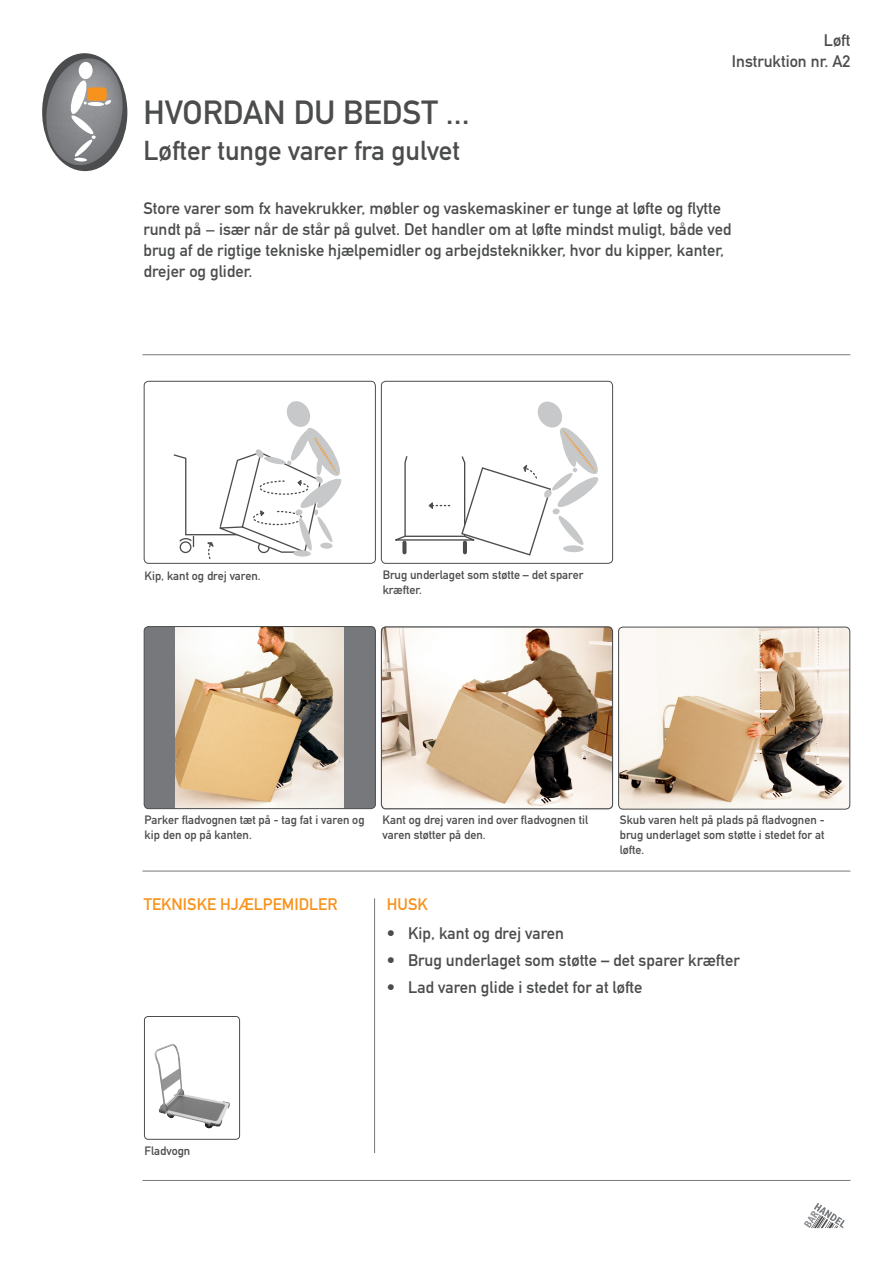
<style>
.page{position:relative;width:893px;height:1263px;background:#fff}
.page>*{position:absolute;margin:0;border:0;box-sizing:border-box;transform-origin:0 0}
.Hvordan_du{font:33px "DIN Mittelschrift";color:#4b4c4d}
.Underrubrik{font:27px "DIN Mittelschrift";color:#4b4c4d}
.Brød{font:16.5px/21px "DIN Mittelschrift";color:#4b4c4d}
.Bullits{font:16.5px "DIN Mittelschrift";color:#4b4c4d}
.Kategori_og_nr{font:16.5px "DIN Mittelschrift";color:#4b4c4d}
.Mellem_blue{font:16.5px "DIN Mittelschrift";color:#f7931d}
.Mellem_orange{font:16.5px "DIN Mittelschrift";color:#f7931d}
.Billedtekst{font:12px/15px "DIN Mittelschrift";color:#4b4c4d}
</style>
<div class="page">
<hr style="left:142px;top:354px;width:708px;height:1px;background:#76787b">
<hr style="left:142px;top:871px;width:708px;height:1px;background:#76787b">
<hr style="left:142px;top:1180px;width:708px;height:1px;background:#76787b">
<hr style="left:374px;top:898px;width:1px;height:255px;background:#76787b">
<svg style="left:804px;top:1203px;width:41px;height:25px"></svg>
<svg style="left:173px;top:401px;width:169px;height:158px"></svg>
<div style="left:144px;top:381px;width:232px;height:183px;border:1px solid #4b4c4d;border-radius:4px"></div>
<div style="left:144px;top:626px;width:231px;height:183px;background:#76787b;border-radius:4px"></div>
<img style="left:176px;top:628px;width:168px;height:179px">
<div style="left:144px;top:626px;width:232px;height:183px;border:1px solid #4b4c4d;border-radius:4px"></div>
<img style="left:619px;top:627px;width:231px;height:182px">
<div style="left:618px;top:627px;width:232px;height:182px;border:1px solid #4b4c4d;border-radius:4px"></div>
<svg style="left:395px;top:401px;width:204px;height:155px"></svg>
<div style="left:381px;top:381px;width:232px;height:183px;border:1px solid #4b4c4d;border-radius:4px"></div>
<svg style="left:381px;top:628px;width:232px;height:181px"></svg>
<div style="left:381px;top:626px;width:232px;height:183px;border:1px solid #4b4c4d;border-radius:4px"></div>
<img style="left:154px;top:1044px;width:76px;height:85px">
<div style="left:144px;top:1016px;width:96px;height:123px;border:1px solid #4b4c4d;border-radius:4px"></div>
<div style="left:42px;top:53px;width:86px;height:118px;border:10px solid #4b4c4d;border-radius:50%"></div>
<svg style="left:46px;top:58px;width:77px;height:107px"></svg>
<div style="left:87px;top:87px;width:20px;height:14px;background:#f7931d;border-radius:3px"></div>
<p class="Hvordan_du" style="left:144px;top:93px;width:328px">HVORDAN DU BEDST ...</p>
<p class="Underrubrik" style="left:144px;top:134px;width:318px">Løfter tunge varer fra gulvet</p>
<p class="Kategori_og_nr" style="left:824px;top:31px;width:28px">Løft</p>
<p class="Kategori_og_nr" style="left:732px;top:52px;width:120px">Instruktion nr. A2</p>
<p class="Brød" style="left:144px;top:198px;width:589px">Store varer som fx havekrukker, møbler og vaskemaskiner er tunge at løfte og flytte rundt på − især når de står på gulvet. Det handler om at løfte mindst muligt, både ved brug af de rigtige tekniske hjælpemidler og arbejdsteknikker, hvor du kipper, kanter, drejer og glider.</p>
<p class="Billedtekst" style="left:145px;top:568px;width:118px">Kip, kant og drej varen.</p>
<p class="Billedtekst" style="left:383px;top:567px;width:202px">Brug underlaget som støtte – det sparer kræfter.</p>
<p class="Billedtekst" style="left:145px;top:813px;width:221px">Parker fladvognen tæt på - tag fat i varen og kip den op på kanten.</p>
<p class="Mellem_blue" style="left:144px;top:895px;width:195px">TEKNISKE HJÆLPEMIDLER</p>
<p class="Billedtekst" style="left:383px;top:813px;width:207px">Kant og drej varen ind over fladvognen til varen støtter på den.</p>
<p class="Billedtekst" style="left:620px;top:813px;width:206px;text-align:justify">Skub varen helt på plads på fladvognen - brug underlaget som støtte i stedet for at løfte.</p>
<p class="Mellem_orange" style="left:387px;top:895px;width:42px">HUSK</p>
<p class="Bullits" style="left:387px;top:923px;width:179px">• Kip, kant og drej varen</p>
<p class="Bullits" style="left:387px;top:950px;width:354px">• Brug underlaget som støtte – det sparer kræfter</p>
<p class="Bullits" style="left:387px;top:977px;width:257px">• Lad varen glide i stedet for at løfte</p>
<p class="Billedtekst" style="left:145px;top:1144px;width:47px">Fladvogn</p>
</div>
